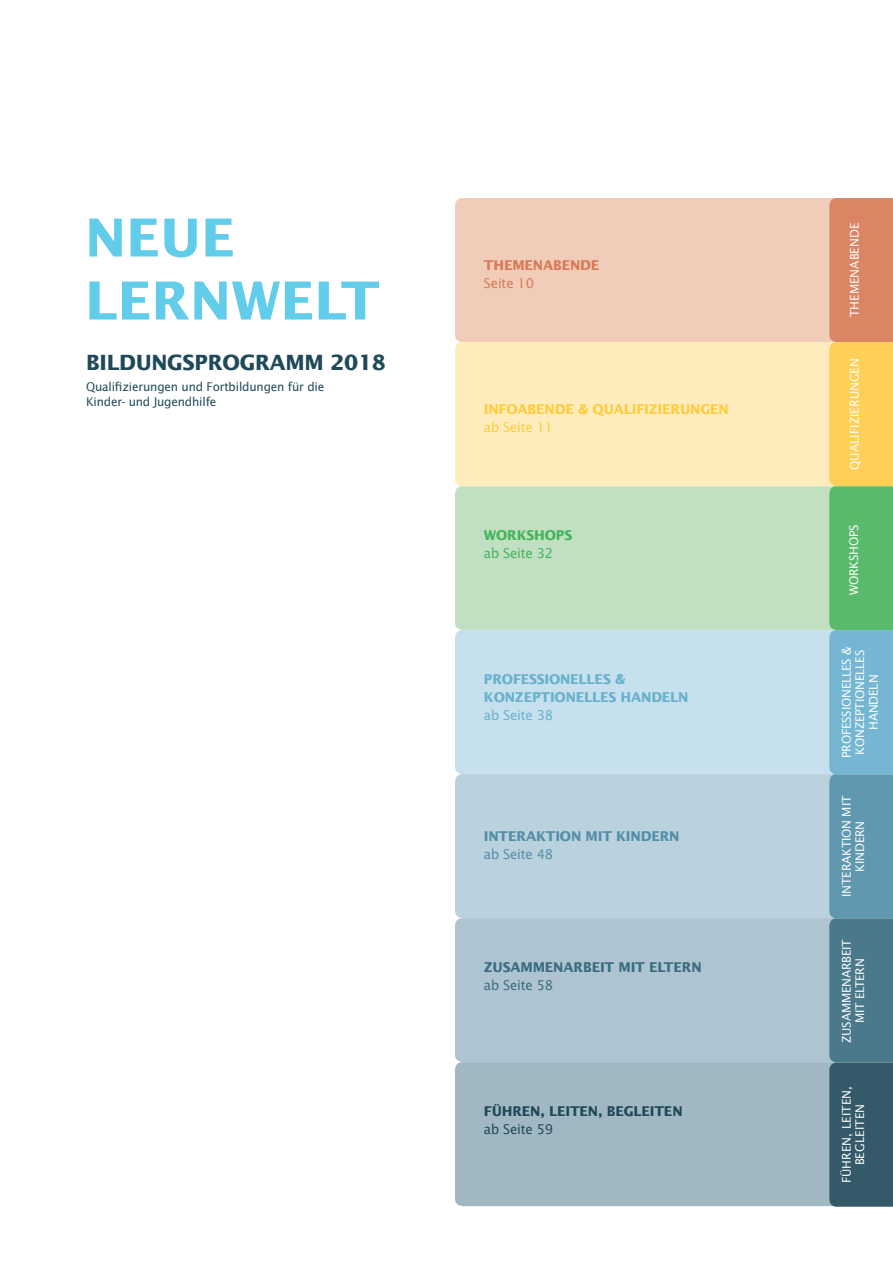
<style>
.page{position:relative;width:893px;height:1263px;background:#fff}
.page>*{position:absolute;margin:0;border:0;box-sizing:border-box;transform-origin:0 0}
.t1{font:700 52.5px/63px "Lucida Sans Std";color:#62cceb}
.t2{font:700 21px "Lucida Sans Std";letter-spacing:-.015em;color:#1f4959}
.t3{font:700 13.5px/18px "Lucida Sans Std";letter-spacing:-.015em;color:#67b0ce}
.t4{font:700 13.5px "Lucida Sans Std";letter-spacing:-.015em;color:#fecc3e}
.t5{font:700 13.5px "Lucida Sans Std";letter-spacing:-.015em;color:#3a6d81}
.t6{font:700 13.5px "Lucida Sans Std";letter-spacing:-.015em;color:#1f4959}
.t7{font:700 13.5px "Lucida Sans Std";letter-spacing:-.015em;color:#528ea7}
.t8{font:700 13.5px "Lucida Sans Std";letter-spacing:-.015em;color:#d67b58}
.t9{font:700 13.5px "Lucida Sans Std";letter-spacing:-.015em;color:#41b55d}
.t10{font:13.5px "Lucida Sans Std";letter-spacing:-.015em;color:#41b55d}
.t11{font:13.5px "Lucida Sans Std";letter-spacing:-.015em;color:#67b0ce}
.t12{font:13.5px "Lucida Sans Std";letter-spacing:-.015em;color:#528ea7}
.t13{font:13.5px "Lucida Sans Std";letter-spacing:-.015em;color:#3a6d81}
.t14{font:13.5px "Lucida Sans Std";letter-spacing:-.015em;color:#1f4959}
.t15{font:13.5px "Lucida Sans Std";letter-spacing:-.015em;color:#fecc3e}
.t16{font:13.5px "Lucida Sans Std";letter-spacing:-.015em;color:#d67b58}
.t17{font:12px/13.5px "Lucida Sans Std";letter-spacing:-.02em;color:#fff;text-align:center}
.t18{font:12px/15px "Lucida Sans Std";letter-spacing:-.015em;color:#1f4959}
.t19{font:12px/13.5px "Lucida Sans Std";color:#fff;text-align:center}
</style>
<div class="page">
<svg style="left:461px;top:198px;width:432px;height:1009px;background:#c9d3cc"></svg>
<h1 class="t1" style="left:85px;top:207px;width:296px">NEUE<br>LERNWELT</h1>
<h2 class="t2" style="left:86px;top:351px;width:301px">BILDUNGSPROGRAMM 2018</h2>
<p class="t18" style="left:86px;top:380px;width:240px">Qualifizierungen und Fortbildungen für die<br>Kinder- und Jugendhilfe</p>
<p class="t8" style="left:484px;top:257px;width:117px">THEMENABENDE</p>
<p class="t16" style="left:484px;top:275px;width:52px">Seite 10</p>
<p class="t4" style="left:484px;top:401px;width:246px">INFOABENDE &amp; QUALIFIZIERUNGEN</p>
<p class="t15" style="left:484px;top:419px;width:71px">ab Seite 11</p>
<p class="t9" style="left:484px;top:528px;width:90px">WORKSHOPS</p>
<p class="t10" style="left:484px;top:545px;width:71px">ab Seite 32</p>
<p class="t3" style="left:484px;top:670px;width:206px">PROFESSIONELLES &amp;<br>KONZEPTIONELLES HANDELN</p>
<p class="t11" style="left:484px;top:707px;width:71px">ab Seite 38</p>
<p class="t7" style="left:484px;top:828px;width:197px">INTERAKTION MIT KINDERN</p>
<p class="t12" style="left:484px;top:846px;width:71px">ab Seite 48</p>
<p class="t5" style="left:484px;top:959px;width:219px">ZUSAMMENARBEIT MIT ELTERN</p>
<p class="t13" style="left:484px;top:977px;width:71px">ab Seite 58</p>
<p class="t6" style="left:484px;top:1103px;width:200px">FÜHREN, LEITEN, BEGLEITEN</p>
<p class="t14" style="left:484px;top:1121px;width:71px">ab Seite 59</p>
<p class="t19" style="left:848px;top:317px;width:96px;rotate:-90deg">THEMENABENDE</p>
<p class="t19" style="left:848px;top:470px;width:113px;rotate:-90deg">QUALIFIZIERUNGEN</p>
<p class="t17" style="left:847px;top:595px;width:72px;rotate:-90deg">WORKSHOPS</p>
<p class="t17" style="left:840px;top:758px;width:113px;rotate:-90deg">PROFESSIONELLES &amp;<br>KONZEPTIONELLES<br>HANDELN</p>
<p class="t17" style="left:840px;top:897px;width:103px;rotate:-90deg">INTERAKTION MIT<br>KINDERN</p>
<p class="t17" style="left:840px;top:1043px;width:105px;rotate:-90deg">ZUSAMMENARBEIT<br>MIT ELTERN</p>
<p class="t19" style="left:840px;top:1183px;width:99px;rotate:-90deg">FÜHREN, LEITEN,<br>BEGLEITEN</p>
</div>
